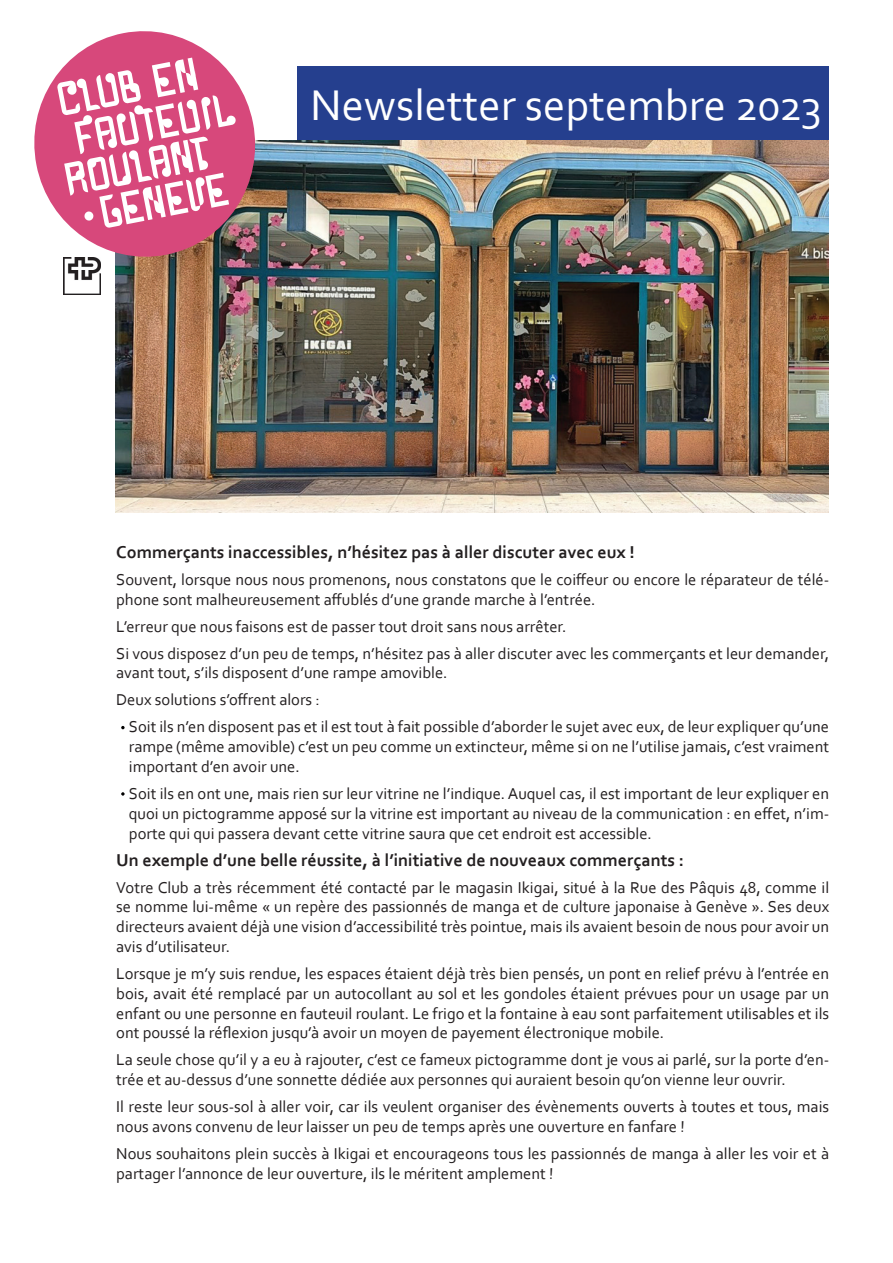
<style>
.page{position:relative;width:893px;height:1263px;background:#fff}
.page>*{position:absolute;margin:0;border:0;box-sizing:border-box;transform-origin:0 0}
.t1{font:45px "Corbel";color:#fff}
.t2{font:700 18px "Corbel";color:#231f20}
.t3{font:16.5px/19.8px "Corbel";color:#231f20}
</style>
<div class="page">
<div style="left:298px;top:66px;width:531px;height:74px;background:#253f8e"></div>
<img style="left:116px;top:141px;width:713px;height:371px">
<img style="left:34px;top:31px;width:231px;height:235px">
<svg style="left:57px;top:58px;width:179px;height:170px"></svg>
<img style="left:64px;top:258px;width:37px;height:37px">
<svg style="left:121px;top:726px;width:4px;height:3px"></svg>
<svg style="left:121px;top:792px;width:4px;height:4px"></svg>
<h1 class="t1" style="left:310px;top:77px;width:513px">Newsletter septembre 2023</h1>
<p class="t2" style="left:116px;top:541px;width:520px">Commerçants inaccessibles, n’hésitez pas à aller discuter avec eux !</p>
<p class="t3" style="left:116px;top:569px;width:714px">Souvent, lorsque nous nous promenons, nous constatons que le coiffeur ou encore le réparateur de télé&shy;phone sont malheureusement affublés d’une grande marche à l’entrée.</p>
<p class="t3" style="left:116px;top:612px;width:714px;line-height:27px">L’erreur que nous faisons est de passer tout droit sans nous arrêter.<br>Si vous disposez d’un peu de temps, n’hésitez pas à aller discuter avec les commerçants et leur demander,</p>
<p class="t3" style="left:116px;top:659px;width:333px;line-height:27px">avant tout, s’ils disposent d’une rampe amovible.<br>Deux solutions s’offrent alors :</p>
<p class="t3" style="left:129px;top:716px;width:702px;text-align:justify">Soit ils n’en disposent pas et il est tout à fait possible d’aborder le sujet avec eux, de leur expliquer qu’une rampe (même amovible) c’est un peu comme un extincteur, même si on ne l’utilise jamais, c’est vraiment important d’en avoir une.</p>
<p class="t3" style="left:129px;top:783px;width:702px;text-align:justify">Soit ils en ont une, mais rien sur leur vitrine ne l’indique. Auquel cas, il est important de leur expliquer en quoi un pictogramme apposé sur la vitrine est important au niveau de la communication : en effet, n’im&shy;porte qui qui passera devant cette vitrine saura que cet endroit est accessible.</p>
<p class="t2" style="left:116px;top:848px;width:569px">Un exemple d’une belle réussite, à l’initiative de nouveaux commerçants :</p>
<p class="t3" style="left:116px;top:877px;width:714px;text-align:justify">Votre Club a très récemment été contacté par le magasin Ikigai, situé à la Rue des Pâquis 48, comme il se nomme lui-même « un repère des passionnés de manga et de culture japonaise à Genève ». Ses deux directeurs avaient déjà une vision d’accessibilité très pointue, mais ils avaient besoin de nous pour avoir un avis d’utilisateur.</p>
<p class="t3" style="left:116px;top:963px;width:714px;text-align:justify">Lorsque je m’y suis rendue, les espaces étaient déjà très bien pensés, un pont en relief prévu à l’entrée en bois, avait été remplacé par un autocollant au sol et les gondoles étaient prévues pour un usage par un enfant ou une personne en fauteuil roulant. Le frigo et la fontaine à eau sont parfaitement utilisables et ils ont poussé la réflexion jusqu’à avoir un moyen de payement électronique mobile.</p>
<p class="t3" style="left:116px;top:1049px;width:714px">La seule chose qu’il y a eu à rajouter, c’est ce fameux pictogramme dont je vous ai parlé, sur la porte d’en&shy;trée et au-dessus d’une sonnette dédiée aux personnes qui auraient besoin qu’on vienne leur ouvrir.</p>
<p class="t3" style="left:116px;top:1096px;width:714px">Il reste leur sous-sol à aller voir, car ils veulent organiser des évènements ouverts à toutes et tous, mais nous avons convenu de leur laisser un peu de temps après une ouverture en fanfare !</p>
<p class="t3" style="left:116px;top:1143px;width:714px">Nous souhaitons plein succès à Ikigai et encourageons tous les passionnés de manga à aller les voir et à partager l’annonce de leur ouverture, ils le méritent amplement !</p>
</div>
